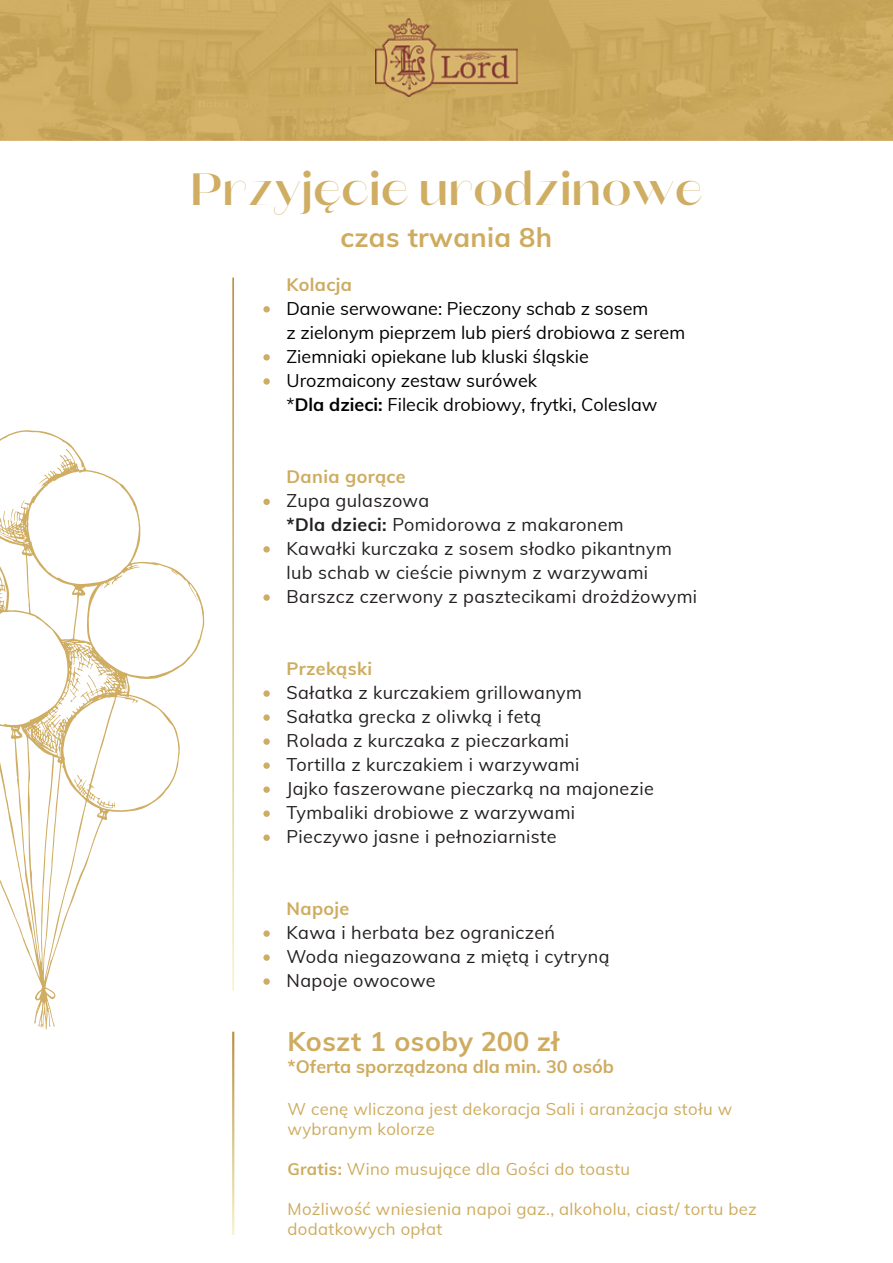
<style>
.page{position:relative;width:893px;height:1263px;background:#fff}
.page>*{position:absolute;margin:0;border:0;box-sizing:border-box;transform-origin:0 0}
.t1{font:500 45px "Lust Sans";color:#cfad62}
.t2{font:700 27px "Muli";letter-spacing:.015em;color:#ceab5f}
.t3{font:18px/24px "Muli";letter-spacing:.02em;color:#231f20}
.t4{font:18px/24px "Muli";color:#010101}
.t5{font:700 18px "Muli";color:#ceab5f}
.t6{font:700 18px "Muli";letter-spacing:.02em;color:#ceac5f}
.t7{font:700 18px "Muli";letter-spacing:.02em;color:#cdab5f}
.t8{font:16.65px/20.1px "Muli";letter-spacing:.02em;color:#ceac5f}
.s1{font-weight:700}
</style>
<div class="page">
<img style="left:0;top:0;width:893px;height:140px">
<div style="left:263px;top:306px;width:7px;height:6px;background:#ceac62;border-radius:50%"></div>
<div style="left:263px;top:378px;width:7px;height:7px;background:#ceac62;border-radius:50%"></div>
<div style="left:263px;top:499px;width:7px;height:6px;background:#ceac62;border-radius:50%"></div>
<div style="left:263px;top:546px;width:7px;height:7px;background:#ceac62;border-radius:50%"></div>
<div style="left:263px;top:594px;width:7px;height:7px;background:#ceac62;border-radius:50%"></div>
<div style="left:263px;top:690px;width:7px;height:7px;background:#ceac62;border-radius:50%"></div>
<div style="left:263px;top:714px;width:7px;height:7px;background:#ceac62;border-radius:50%"></div>
<div style="left:263px;top:738px;width:7px;height:7px;background:#ceac62;border-radius:50%"></div>
<div style="left:263px;top:762px;width:7px;height:7px;background:#ceac62;border-radius:50%"></div>
<div style="left:263px;top:786px;width:7px;height:7px;background:#ceac62;border-radius:50%"></div>
<div style="left:263px;top:810px;width:7px;height:7px;background:#ceac62;border-radius:50%"></div>
<div style="left:263px;top:834px;width:7px;height:7px;background:#ceac62;border-radius:50%"></div>
<div style="left:263px;top:930px;width:7px;height:7px;background:#ceac62;border-radius:50%"></div>
<div style="left:263px;top:954px;width:7px;height:7px;background:#ceac62;border-radius:50%"></div>
<div style="left:263px;top:978px;width:7px;height:7px;background:#ceac62;border-radius:50%"></div>
<div style="left:263px;top:354px;width:7px;height:7px;background:#ceac62;border-radius:50%"></div>
<svg style="left:232px;top:1031px;width:2px;height:204px"></svg>
<svg style="left:0;top:430px;width:204px;height:599px"></svg>
<svg style="left:232px;top:277px;width:2px;height:714px"></svg>
<h1 class="t1" style="left:190px;top:163px;width:514px">Przyjęcie urodzinowe</h1>
<h2 class="t2" style="left:340px;top:218px;width:213px">czas trwania 8h</h2>
<p class="t7" style="left:287px;top:271px;width:67px">Kolacja</p>
<p class="t4" style="left:287px;top:295px;width:400px">Danie serwowane: Pieczony schab z sosem<br>z zielonym pieprzem lub pierś drobiowa z serem Ziemniaki opiekane lub kluski śląskie Urozmaicony zestaw surówek<br>*<span class="s1">Dla dzieci:</span> Filecik drobiowy, frytki, Coleslaw</p>
<p class="t6" style="left:287px;top:463px;width:121px">Dania gorące</p>
<p class="t3" style="left:287px;top:487px;width:412px">Zupa gulaszowa<br><span class="s1">*Dla dzieci:</span> Pomidorowa z makaronem Kawałki kurczaka z sosem słodko pikantnym lub schab w cieście piwnym z warzywami Barszcz czerwony z pasztecikami drożdżowymi</p>
<p class="t6" style="left:287px;top:655px;width:87px">Przekąski</p>
<p class="t3" style="left:287px;top:679px;width:369px">Sałatka z kurczakiem grillowanym<br>Sałatka grecka z oliwką i fetą<br>Rolada z kurczaka z pieczarkami<br>Tortilla z kurczakiem i warzywami<br>Jajko faszerowane pieczarką na majonezie Tymbaliki drobiowe z warzywami Pieczywo jasne i pełnoziarniste</p>
<p class="t6" style="left:287px;top:895px;width:64px">Napoje</p>
<p class="t3" style="left:287px;top:919px;width:324px">Kawa i herbata bez ograniczeń<br>Woda niegazowana z miętą i cytryną<br>Napoje owocowe</p>
<h2 class="t2" style="left:287px;top:1022px;width:274px">Koszt 1 osoby 200 zł</h2>
<p class="t5" style="left:287px;top:1053px;width:328px">*Oferta sporządzona dla min. 30 osób</p>
<p class="t8" style="left:287px;top:1098px;width:446px">W cenę wliczona jest dekoracja Sali i aranżacja stołu w wybranym kolorze</p>
<p class="t8" style="left:287px;top:1158px;width:344px"><span class="s1">Gratis:</span> Wino musujące dla Gości do toastu</p>
<p class="t8" style="left:287px;top:1198px;width:471px">Możliwość wniesienia napoi gaz., alkoholu, ciast/ tortu bez dodatkowych opłat</p>
</div>
